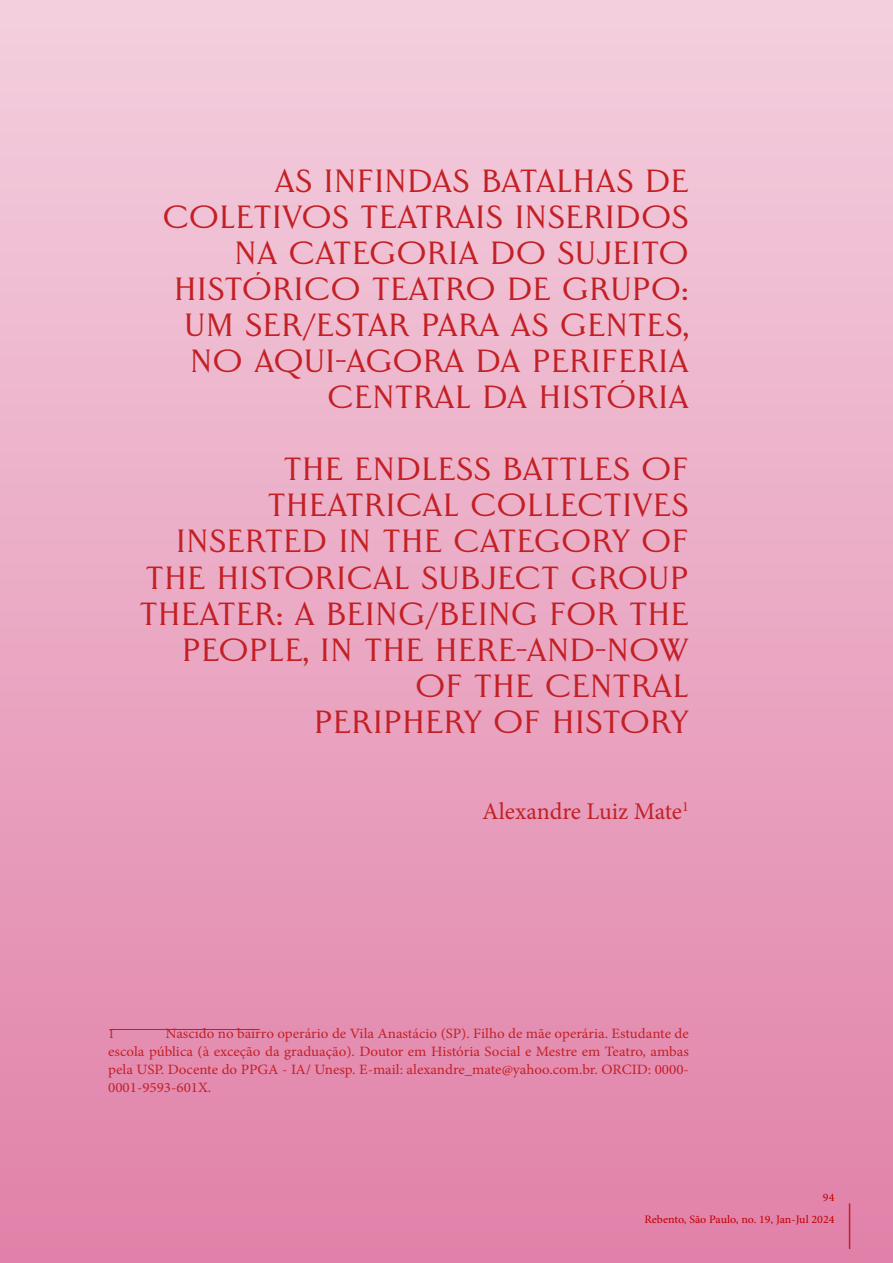
<style>
.page{position:relative;width:893px;height:1263px;background:#fff}
.page>*{position:absolute;margin:0;border:0;box-sizing:border-box;transform-origin:0 0}
._02_-_AUTORXS{font:30px/36px "Worthington Arcade";color:#c32025;text-align:right}
._02_-_AUTORXS-2{font:24px "Minion Pro";color:#c32025}
._03_-_RODAPÉ{font:14.25px/18px "Minion Pro";color:#c32025;text-align:justify;scale:1.05 1}
._03_-_RODAPÉ-2{font:12.9px "Minion Pro";color:#c32025;scale:1.05 1}
.t1{font:11.4px "Minion Pro";color:#c00000;scale:1.05 1}
</style>
<div class="page">
<div style="left:0;top:0;width:893px;height:1263px;background:linear-gradient(to bottom,#f3cfde,#e181a9)"></div>
<hr style="left:849px;top:1203px;width:1px;height:46px;background:#c32025">
<hr style="left:109px;top:1029px;width:151px;height:1px;background:#c32025">
<p class="_02_-_AUTORXS" style="left:274px;top:163px;width:416px">AS INFINDAS BATALHAS DE</p>
<p class="_02_-_AUTORXS" style="left:162px;top:199px;width:528px">COLETIVOS TEATRAIS INSERIDOS</p>
<p class="_02_-_AUTORXS" style="left:234px;top:235px;width:456px">NA CATEGORIA DO SUJEITO</p>
<p class="_02_-_AUTORXS" style="left:174px;top:271px;width:516px">HISTÓRICO TEATRO DE GRUPO:</p>
<p class="_02_-_AUTORXS" style="left:184px;top:307px;width:506px">UM SER/ESTAR PARA AS GENTES,</p>
<p class="_02_-_AUTORXS" style="left:190px;top:343px;width:500px">NO AQUI-AGORA DA PERIFERIA</p>
<p class="_02_-_AUTORXS" style="left:327px;top:379px;width:363px">CENTRAL DA HISTÓRIA</p>
<p class="_02_-_AUTORXS" style="left:283px;top:451px;width:407px">THE ENDLESS BATTLES OF</p>
<p class="_02_-_AUTORXS" style="left:267px;top:487px;width:423px">THEATRICAL COLLECTIVES</p>
<p class="_02_-_AUTORXS" style="left:176px;top:523px;width:515px">INSERTED IN THE CATEGORY OF</p>
<p class="_02_-_AUTORXS" style="left:139px;top:559px;width:551px">THE HISTORICAL SUBJECT GROUP<br>THEATER: A BEING/BEING FOR THE<br>PEOPLE, IN THE HERE-AND-NOW</p>
<p class="_02_-_AUTORXS" style="left:415px;top:667px;width:275px">OF THE CENTRAL</p>
<p class="_02_-_AUTORXS" style="left:314px;top:703px;width:377px">PERIPHERY OF HISTORY</p>
<p class="_02_-_AUTORXS-2" style="left:482px;top:795px;width:208px">Alexandre Luiz Mate<sup>1</sup></p>
<p class="_03_-_RODAPÉ" style="left:108px;top:1024px;width:555px;text-indent:57px">Nascido no bairro operário de Vila Anastácio (SP). Filho de mãe operária. Estudante de escola pública (à exceção da graduação). Doutor em História Social e Mestre em Teatro, ambas pela USP. Docente do PPGA - IA/ Unesp. E-mail: alexandre_mate@yahoo.com.br. ORCID: 0000- 0001-9593-601X.</p>
<p class="_03_-_RODAPÉ-2" style="left:108px;top:1025px;width:8px">1</p>
<p class="t1" style="left:823px;top:1189px;width:12px">94</p>
<p class="t1" style="left:644px;top:1212px;width:183px">Rebento, São Paulo, no. 19, Jan-Jul 2024</p>
</div>
